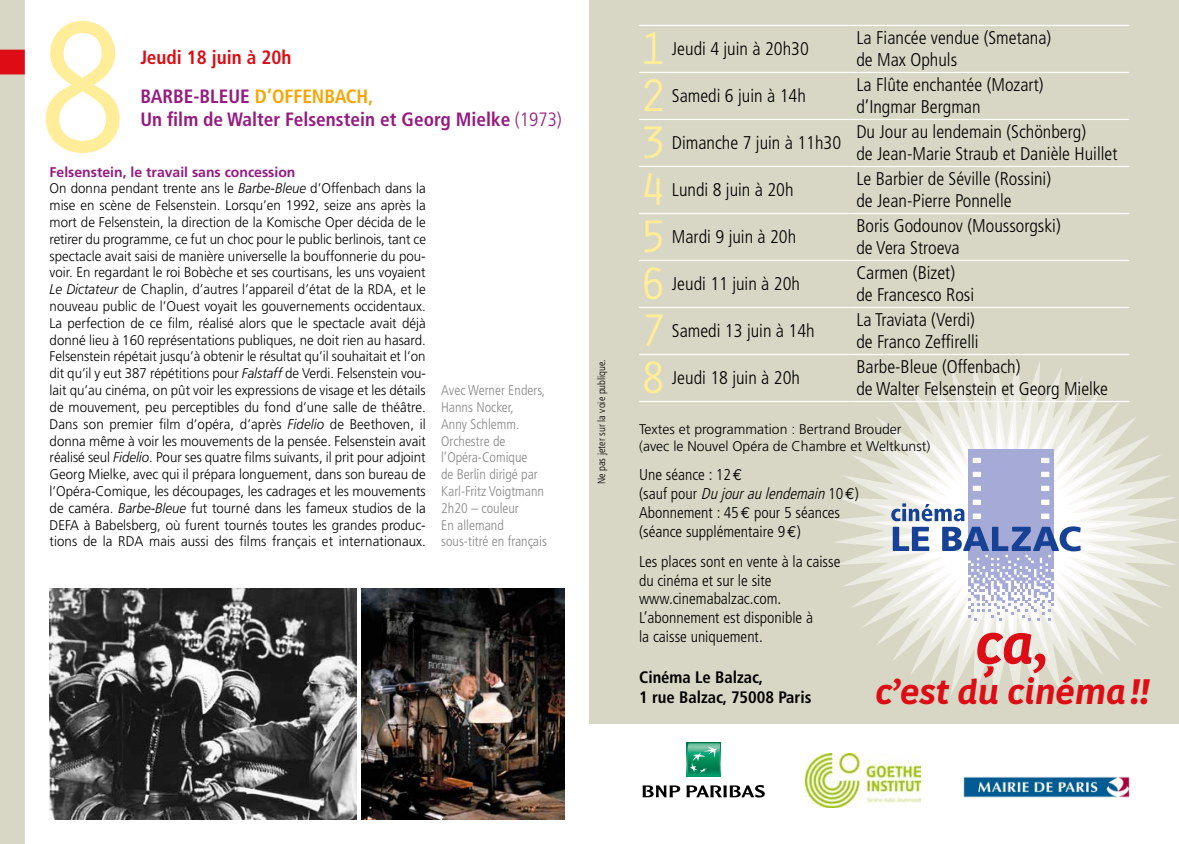
<style>
.page{position:relative;width:1179px;height:844px;background:#fff}
.page>*{position:absolute;margin:0;border:0;box-sizing:border-box;transform-origin:0 0}
.t1{font:192.85px "Orator";color:#ffed99}
.t2{font:italic 700 53.73px "Kohinoor";color:#dc0d15}
.t3{font:47.25px "Orator";color:#ffed99}
.t4{font:italic 700 33.6px "Kohinoor";color:#dc0d15}
.t5{font:700 condensed 19.25px "Frutiger";color:#951b81}
.t6{font:700 condensed 19.25px/38.9px "Frutiger";color:#dc0d15}
.t7{font:300 condensed 18.38px/22.1px "Frutiger";color:#000}
.t8{font:700 condensed 16.62px/19.9px "Frutiger";color:#000}
.t9{font:300 condensed 15.75px/18.9px "Frutiger";color:#000}
.t10{font:300 14px/16.8px "Frutiger";color:#000;scale:.95 1}
.t11{font:300 condensed 14px/16.8px "Frutiger";color:#878787}
.t12{font:300 14px/16.8px "Frutiger";color:#000}
.t13{font:300 condensed 10.5px "Frutiger";color:#000}
.s1{color:#951b81}
.s2{color:#f7a600}
.s3{font-weight:300}
.s4{font-weight:700;color:#951b81}
.s5{font-style:italic}
.s6{font-family:"Euro Mono";font-weight:400;font-stretch:normal}
</style>
<div class="page">
<div style="left:589px;top:0;width:590px;height:843px;background:#d8d6c4"></div>
<div style="left:589px;top:724px;width:590px;height:119px;background:#fff"></div>
<svg style="left:834px;top:359px;width:345px;height:344px"></svg>
<svg style="left:868px;top:393px;width:276px;height:275px;fill:#e7e6db"></svg>
<svg style="left:894px;top:419px;width:223px;height:223px;background:#eeede6"></svg>
<svg style="left:891px;top:449px;width:189px;height:171px;background:#c8cde1"></svg>
<img style="left:805px;top:753px;width:115px;height:54px">
<svg style="left:686px;top:742px;width:35px;height:34px"></svg>
<svg style="left:687px;top:743px;width:33px;height:32px"></svg>
<svg style="left:642px;top:785px;width:38px;height:12px"></svg>
<svg style="left:686px;top:785px;width:79px;height:12px"></svg>
<img style="left:963px;top:776px;width:166px;height:21px">
<hr style="left:639px;top:25px;width:210px;height:1px;background:#fff">
<hr style="left:849px;top:25px;width:280px;height:1px;background:#fff">
<hr style="left:639px;top:72px;width:210px;height:1px;background:#fff">
<hr style="left:849px;top:72px;width:280px;height:1px;background:#fff">
<hr style="left:639px;top:119px;width:210px;height:1px;background:#fff">
<hr style="left:849px;top:119px;width:280px;height:1px;background:#fff">
<hr style="left:639px;top:166px;width:210px;height:1px;background:#fff">
<hr style="left:849px;top:166px;width:280px;height:1px;background:#fff">
<hr style="left:639px;top:213px;width:210px;height:1px;background:#fff">
<hr style="left:849px;top:213px;width:280px;height:1px;background:#fff">
<hr style="left:639px;top:260px;width:210px;height:1px;background:#fff">
<hr style="left:849px;top:260px;width:280px;height:1px;background:#fff">
<hr style="left:639px;top:307px;width:210px;height:1px;background:#fff">
<hr style="left:849px;top:307px;width:280px;height:1px;background:#fff">
<hr style="left:639px;top:354px;width:210px;height:1px;background:#fff">
<hr style="left:849px;top:354px;width:280px;height:1px;background:#fff">
<hr style="left:639px;top:401px;width:210px;height:1px;background:#fff">
<hr style="left:849px;top:401px;width:280px;height:1px;background:#fff">
<div style="left:0;top:0;width:25px;height:843px;background:#d8d6c4"></div>
<img style="left:50px;top:588px;width:306px;height:231px">
<img style="left:361px;top:588px;width:204px;height:231px">
<h1 class="t1" style="left:25px;top:-51px;width:117px">8</h1>
<h3 class="t6" style="left:140px;top:38px;width:234px">Jeudi 18 juin à 20h<br><span class="s1">Barbe-Bleue</span> <span class="s2">d’Offenbach,</span></h3>
<h3 class="t5" style="left:140px;top:108px;width:423px">Un film de Walter Felsenstein et Georg Mielke <span class="s3">(1973)</span></h3>
<p class="t10" style="left:50px;top:163px;width:398px"><span class="s4">Felsenstein, le travail sans concession<br></span>On donna pendant trente ans le <span class="s5">Barbe-Bleue</span> d’Offenbach dans la mise en scène de Felsenstein. Lorsqu’en 1992, seize ans après la mort de Felsenstein, la direction de la Komische Oper décida de le retirer du programme, ce fut un choc pour le public berlinois, tant ce spectacle avait saisi de manière universelle la bouffonnerie du pou&shy;voir. En regardant le roi Bobèche et ses courtisans, les uns voyaient <span class="s5">Le Dictateur</span> de Chaplin, d’autres l’appareil d’état de la RDA, et le nouveau public de l’Ouest voyait les gouvernements occidentaux.<br>La perfection de ce film, réalisé alors que le spectacle avait déjà donné lieu à 160 représentations publiques, ne doit rien au hasard.<br>Felsenstein répétait jusqu’à obtenir le résultat qu’il souhaitait et l’on dit qu’il y eut 387 répétitions pour <span class="s5">Falstaff</span> de Verdi. Felsenstein vou&shy;lait qu’au cinéma, on pût voir les expressions de visage et les détails de mouvement, peu perceptibles du fond d’une salle de théâtre.<br>Dans son premier film d’opéra, d’après <span class="s5">Fidelio</span> de Beethoven, il donna même à voir les mouvements de la pensée. Felsenstein avait réalisé seul <span class="s5">Fidelio</span>. Pour ses quatre films suivants, il prit pour adjoint Georg Mielke, avec qui il prépara longuement, dans son bureau de l’Opéra-Comique, les découpages, les cadrages et les mouvements de caméra. <span class="s5">Barbe-Bleue</span> fut tourné dans les fameux studios de la DEFA à Babelsberg, où furent tournés toutes les grandes produc&shy;tions de la RDA mais aussi des films français et internationaux.</p>
<p class="t11" style="left:441px;top:382px;width:107px">Avec Werner Enders,<br>Hanns Nocker,<br>Anny Schlemm.<br>Orchestre de l’Opéra-Comique<br>de Berlin dirigé par<br>Karl-Fritz Voigtmann<br>2h20 – couleur<br>En allemand sous-titré en français</p>
<p class="t13" style="left:596px;top:484px;width:127px;rotate:-90deg">Ne pas jeter sur la voie publique.</p>
<h3 class="t3" style="left:639px;top:15px;width:30px">1</h3>
<h3 class="t7" style="left:672px;top:38px;width:138px">Jeudi 4 juin à 20h30</h3>
<h3 class="t7" style="left:856px;top:27px;width:196px">La Fiancée vendue (Smetana) de Max Ophuls</h3>
<h3 class="t3" style="left:639px;top:61px;width:30px">2</h3>
<h3 class="t7" style="left:672px;top:85px;width:135px">Samedi 6 juin à 14h</h3>
<h3 class="t7" style="left:856px;top:74px;width:189px">La Flûte enchantée (Mozart) d’Ingmar Bergman</h3>
<h3 class="t3" style="left:639px;top:108px;width:30px">3</h3>
<h3 class="t7" style="left:672px;top:132px;width:171px">Dimanche 7 juin à 11h30</h3>
<h3 class="t7" style="left:856px;top:121px;width:262px">Du Jour au lendemain (Schönberg)<br>de Jean-Marie Straub et Danièle Huillet</h3>
<h3 class="t3" style="left:639px;top:155px;width:30px">4</h3>
<h3 class="t7" style="left:672px;top:179px;width:123px">Lundi 8 juin à 20h</h3>
<h3 class="t7" style="left:856px;top:168px;width:196px">Le Barbier de Séville (Rossini) de Jean-Pierre Ponnelle</h3>
<h3 class="t3" style="left:639px;top:202px;width:30px">5</h3>
<h3 class="t7" style="left:672px;top:226px;width:126px">Mardi 9 juin à 20h</h3>
<h3 class="t7" style="left:856px;top:215px;width:206px">Boris Godounov (Moussorgski) de Vera Stroeva</h3>
<h3 class="t3" style="left:639px;top:249px;width:30px">6</h3>
<h3 class="t7" style="left:672px;top:273px;width:130px">Jeudi 11 juin à 20h</h3>
<h3 class="t7" style="left:856px;top:262px;width:119px">Carmen (Bizet) de Francesco Rosi</h3>
<h3 class="t3" style="left:639px;top:296px;width:30px">7</h3>
<h3 class="t7" style="left:672px;top:320px;width:144px">Samedi 13 juin à 14h</h3>
<h3 class="t7" style="left:856px;top:309px;width:124px">La Traviata (Verdi) de Franco Zeffirelli</h3>
<h3 class="t3" style="left:639px;top:343px;width:30px">8</h3>
<h3 class="t7" style="left:672px;top:367px;width:130px">Jeudi 18 juin à 20h</h3>
<h3 class="t7" style="left:856px;top:356px;width:253px">Barbe-Bleue (Offenbach)<br>de Walter Felsenstein et Georg Mielke</h3>
<p class="t12" style="left:639px;top:421px;width:293px">Textes et programmation : Bertrand Brouder (avec le Nouvel Opéra de Chambre et Weltkunst)</p>
<p class="t9" style="left:639px;top:465px;width:221px">Une séance : 12<span class="s6">€<br></span>( s a u f p o u r <span class="s5">Dujouraulendemain</span>1 0 <span class="s6">€</span> )<br>Abonnement : 45<span class="s6">€</span> pour 5 séances (séance supplémentaire 9<span class="s6">€</span>)</p>
<p class="t9" style="left:639px;top:552px;width:203px">Les places sont en vente à la caisse du cinéma et sur le site www.cinemabalzac.com.<br>L’abonnement est disponible à<br>la caisse uniquement.</p>
<p class="t8" style="left:639px;top:667px;width:174px">Cinéma Le Balzac,<br>1 rue Balzac, 75008 Paris</p>
<h2 class="t2" style="left:975px;top:610px;width:76px">ça,</h2>
<h3 class="t4" style="left:875px;top:670px;width:276px">c’est du cinéma!!</h3>
</div>
